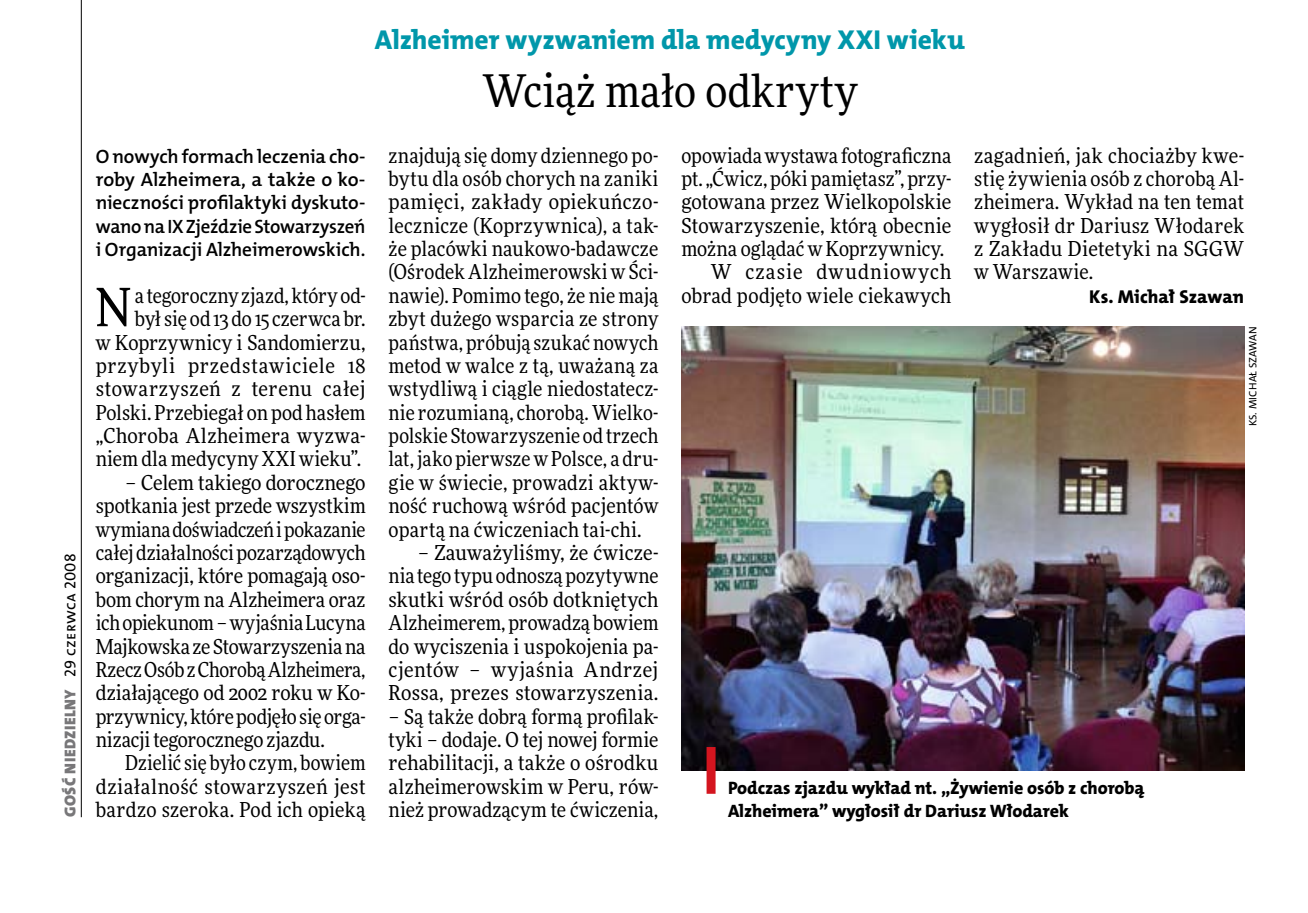
<style>
.page{position:relative;width:1308px;height:913px;background:#fff}
.page>*{position:absolute;margin:0;border:0;box-sizing:border-box;transform-origin:0 0}
.t1{font:52.88px "Freeday Narrow News";color:#000}
.t2{font:45px "Freeday Narrow News";letter-spacing:.01em;color:#000}
.t3{font:27.45px "The Mix HP8 Ex Bld";letter-spacing:.01em;color:#0097aa}
.t4{font:20.7px/23.4px "Freeday Narrow News";letter-spacing:.01em;color:#000;text-align:justify}
.t5{font:20.7px "Freeday Narrow News";letter-spacing:.055em;color:#000}
.t6{font:19.35px/23.4px "The Mix HP6 Se Bld";letter-spacing:-.01em;color:#000;text-align:justify}
.t7{font:18.68px "The Mix HP8 Ex Bld";letter-spacing:.005em;color:#000}
.t8{font:18px/23.4px "The Mix HP8 Ex Bld";letter-spacing:-.005em;color:#000}
.t9{font:15.75px "The Mix HP9 Blk";letter-spacing:.025em;color:#787779}
.t10{font:10.8px "The Mix HP5 Plain";letter-spacing:.015em;color:#000}
.s1{font-family:"The Mix HP5 Plain";color:#000}
</style>
<div class="page">
<hr style="left:81px;top:0;width:1px;height:816px;background:#000">
<img style="left:681px;top:326px;width:563px;height:444px">
<div style="left:706px;top:746px;width:9px;height:47px;background:#d4151f"></div>
<p class="t9" style="left:60px;top:816px;width:265px;rotate:-90deg">Gość Niedzielny <span class="s1">29 czerwca 2008</span></p>
<h3 class="t3" style="left:375px;top:22px;width:591px">Alzheimer wyzwaniem dla medycyny XXI wieku</h3>
<h2 class="t2" style="left:482px;top:64px;width:377px">Wciąż mało odkryty</h2>
<p class="t6" style="left:96px;top:144px;width:271px">O nowych formach leczenia cho&shy;roby Alzheimera, a także o ko&shy;nieczności profilaktyki dyskuto&shy;wano na IX Zjeździe Stowarzyszeń i Organizacji Alzheimerowskich.</p>
<h1 class="t1" style="left:96px;top:275px;width:37px">N</h1>
<p class="t4" style="left:96px;top:283px;width:271px;text-align:right">a tegoroczny zjazd, który od-<br>był się od 13 do 15 czerwca br.<br>w Koprzywnicy i Sandomierzu, przybyli przedstawiciele 18 stowarzyszeń z terenu całej<br>Polski. Przebiegał on pod hasłem „Choroba Alzheimera wyzwa&shy;niem dla medycyny XXI wieku”.</p>
<p class="t4" style="left:96px;top:470px;width:271px;text-indent:29px">– Celem takiego dorocznego spotkania jest przede wszystkim wymiana doświadczeń ipokazanie całej działalności pozarządowych organizacji, które pomagają oso&shy;bom chorym na Alzheimera oraz ich opiekunom – wyjaśnia Lucyna Majkowska ze Stowarzyszenia na Rzecz Osób zChorobą Alzheimera, działającego od 2002 roku w Ko&shy;przywnicy, które podjęło się orga&shy;nizacji tegorocznego zjazdu.</p>
<p class="t4" style="left:96px;top:750px;width:271px;text-indent:29px">Dzielić się było czym, bowiem działalność stowarzyszeń jest bardzo szeroka. Pod ich opieką</p>
<p class="t4" style="left:388px;top:143px;width:271px">znajdują się domy dziennego po&shy;bytu dla osób chorych na zaniki pamięci, zakłady opiekuńczo&shy;lecznicze (Koprzywnica), a tak&shy;że placówki naukowo-badawcze (Ośrodek Alzheimerowski w Ści&shy;nawie). Pomimo tego, że nie mają zbyt dużego wsparcia ze strony państwa, próbują szukać nowych metod w walce z tą, uważaną za wstydliwą i ciągle niedostatecz&shy;nie rozumianą, chorobą. Wielko&shy;polskie Stowarzyszenie od trzech lat, jako pierwsze w Polsce, a dru&shy;gie w świecie, prowadzi aktyw&shy;ność ruchową wśród pacjentów opartą na ćwiczeniach tai-chi.</p>
<p class="t4" style="left:388px;top:540px;width:271px;text-indent:29px">– Zauważyliśmy, że ćwicze&shy;nia tego typu odnoszą pozytywne skutki wśród osób dotkniętych Alzheimerem, prowadzą bowiem do wyciszenia i uspokojenia pa&shy;cjentów – wyjaśnia Andrzej Rossa, prezes stowarzyszenia.</p>
<p class="t4" style="left:388px;top:704px;width:271px">– Są także dobrą formą profilak&shy;tyki – dodaje. O tej nowej formie rehabilitacji, a także o ośrodku alzheimerowskim w Peru, rów&shy;nież prowadzącym te ćwiczenia,</p>
<p class="t4" style="left:681px;top:143px;width:271px">opowiada wystawa fotograficzna</p>
<p class="t4" style="left:681px;top:166px;width:271px">pt. „Ćwicz, póki pamiętasz”, przy-</p>
<p class="t4" style="left:681px;top:190px;width:271px">gotowana przez Wielkopolskie</p>
<p class="t4" style="left:681px;top:213px;width:271px">Stowarzyszenie, którą obecnie</p>
<p class="t4" style="left:681px;top:237px;width:264px">można oglądać w Koprzywnicy.</p>
<p class="t5" style="left:711px;top:259px;width:242px">W czasie dwudniowych</p>
<p class="t4" style="left:681px;top:283px;width:271px">obrad podjęto wiele ciekawych</p>
<p class="t4" style="left:974px;top:143px;width:271px">zagadnień, jak chociażby kwe&shy;stię żywienia osób z chorobą Al&shy;zheimera. Wykład na ten temat wygłosił dr Dariusz Włodarek z Zakładu Dietetyki na SGGW w Warszawie.</p>
<p class="t7" style="left:1089px;top:284px;width:156px">Ks. Michał Szawan</p>
<p class="t10" style="left:1246px;top:426px;width:101px;rotate:-90deg">Ks. Michał Szawan</p>
<p class="t8" style="left:728px;top:775px;width:418px">Podczas zjazdu wykład nt. „Żywienie osób z chorobą<br>Alzheimera” wygłosił dr Dariusz Włodarek</p>
</div>
